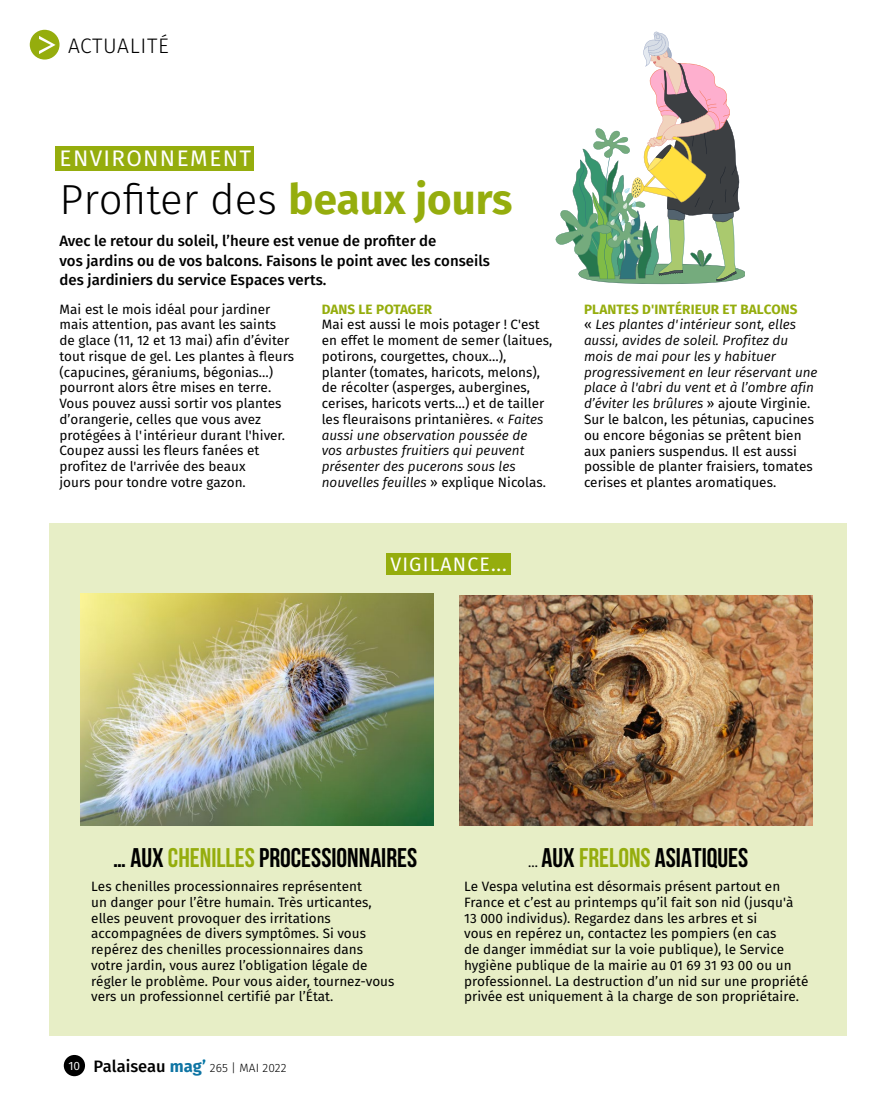
<style>
.page{position:relative;width:893px;height:1106px;background:#fff}
.page>*{position:absolute;margin:0;border:0;box-sizing:border-box;transform-origin:0 0}
.t1{font:300 42px "Fira Sans";color:#000}
.t2{font:700 27px "Bebas Neue";color:#000}
.t3{font:22.5px "Fira Sans";letter-spacing:.06em;color:#fff}
.t4{font:300 21px "Fira Sans";letter-spacing:.03em;color:#000}
.t5{font:19.5px "Fira Sans";letter-spacing:.06em;color:#fff}
.t6{font:500 15px/19.5px "Fira Sans";color:#000}
.t7{font:13.5px/15.8px "Fira Sans";color:#000}
.t8{font:700 13.5px "Fira Sans";letter-spacing:.01em;color:#95ad0d}
.t9{font:300 12px "Fira Sans";color:#000}
.s1{font-weight:700;color:#95ad0d}
.s2{font-style:italic}
.s3{color:#95ad0d}
.s4{font-weight:500;font-size:16.5px}
.s5{font-weight:700;font-size:16.5px;color:#0f75a4}
.s6{font-weight:700;font-size:16.5px;color:#0074a4}
.s7{font-family:"Fira Sans";font-weight:400;font-size:13.5px}
</style>
<div class="page">
<div style="left:64px;top:1054px;width:21px;height:22px;background:#000;border-radius:50%"></div>
<svg style="left:30px;top:30px;width:30px;height:30px"></svg>
<div style="left:55px;top:146px;width:199px;height:25px;background:#95ad0d"></div>
<svg style="left:555px;top:31px;width:190px;height:253px"></svg>
<div style="left:50px;top:523px;width:797px;height:512px;background:#e7eec6"></div>
<div style="left:387px;top:553px;width:124px;height:22px;background:#95ad0d"></div>
<img style="left:81px;top:593px;width:353px;height:232px">
<img style="left:459px;top:595px;width:353px;height:230px">
<h3 class="t4" style="left:68px;top:31px;width:102px">ACTUALITÉ</h3>
<h3 class="t3" style="left:60px;top:141px;width:193px">ENVIRONNEMENT</h3>
<h1 class="t1" style="left:60px;top:169px;width:454px">Profiter des <span class="s1">beaux jours</span></h1>
<p class="t6" style="left:60px;top:230px;width:432px">Avec le retour du soleil, l’heure est venue de profiter de<br>vos jardins ou de vos balcons. Faisons le point avec les conseils des jardiniers du service Espaces verts.</p>
<p class="t7" style="left:60px;top:300px;width:236px">Mai est le mois idéal pour jardiner mais attention, pas avant les saints de glace (11, 12 et 13 mai) afin d’éviter tout risque de gel. Les plantes à fleurs (capucines, géraniums, bégonias…) pourront alors être mises en terre.<br>Vous pouvez aussi sortir vos plantes d’orangerie, celles que vous avez protégées à l'intérieur durant l'hiver.<br>Coupez aussi les fleurs fanées et profitez de l'arrivée des beaux<br>jours pour tondre votre gazon.</p>
<p class="t8" style="left:322px;top:297px;width:112px">DANS LE POTAGER</p>
<p class="t7" style="left:322px;top:316px;width:232px">Mai est aussi le mois potager ! C'est en effet le moment de semer (laitues, potirons, courgettes, choux…), planter (tomates, haricots, melons), de récolter (asperges, aubergines, cerises, haricots verts…) et de tailler les fleuraisons printanières. « <span class="s2">Faites aussi une observation poussée de<br>vos arbustes fruitiers qui peuvent présenter des pucerons sous les nouvelles feuilles</span> » explique Nicolas.</p>
<h3 class="t5" style="left:390px;top:549px;width:118px">VIGILANCE...</h3>
<p class="t7" style="left:584px;top:301px;width:235px"><span class="s1">PLANTES D'INTÉRIEUR ET BALCONS<br></span>« <span class="s2">Les plantes d'intérieur sont, elles aussi, avides de soleil. Profitez du mois de mai pour les y habituer progressivement en leur réservant une place à l'abri du vent et à l’ombre afin d’éviter les brûlures</span> » ajoute Virginie.<br>Sur le balcon, les pétunias, capucines ou encore bégonias se prêtent bien aux paniers suspendus. Il est aussi possible de planter fraisiers, tomates cerises et plantes aromatiques.</p>
<h2 class="t2" style="left:113px;top:842px;width:305px">… AUX <span class="s3">CHENILLES</span> PROCESSIONNAIRES</h2>
<p class="t7" style="left:91px;top:878px;width:305px">Les chenilles processionnaires représentent<br>un danger pour l’être humain. Très urticantes, elles peuvent provoquer des irritations accompagnées de divers symptômes. Si vous repérez des chenilles processionnaires dans votre jardin, vous aurez l’obligation légale de régler le problème. Pour vous aider, tournez-vous vers un professionnel certifié par l’État.</p>
<p class="t9" style="left:69px;top:1059px;width:219px"><sup>10</sup> <span class="s4">Palaiseau</span> <span class="s5">mag</span><span class="s6">’</span> 265 | MAI 2022</p>
<h2 class="t2" style="left:528px;top:842px;width:221px"><span class="s7">...</span> AUX <span class="s3">FRELONS</span> ASIATIQUES</h2>
<p class="t7" style="left:464px;top:878px;width:346px">Le Vespa velutina est désormais présent partout en France et c’est au printemps qu’il fait son nid (jusqu'à 13 000 individus). Regardez dans les arbres et si<br>vous en repérez un, contactez les pompiers (en cas<br>de danger immédiat sur la voie publique), le Service hygiène publique de la mairie au 01 69 31 93 00 ou un professionnel. La destruction d’un nid sur une propriété privée est uniquement à la charge de son propriétaire.</p>
</div>
